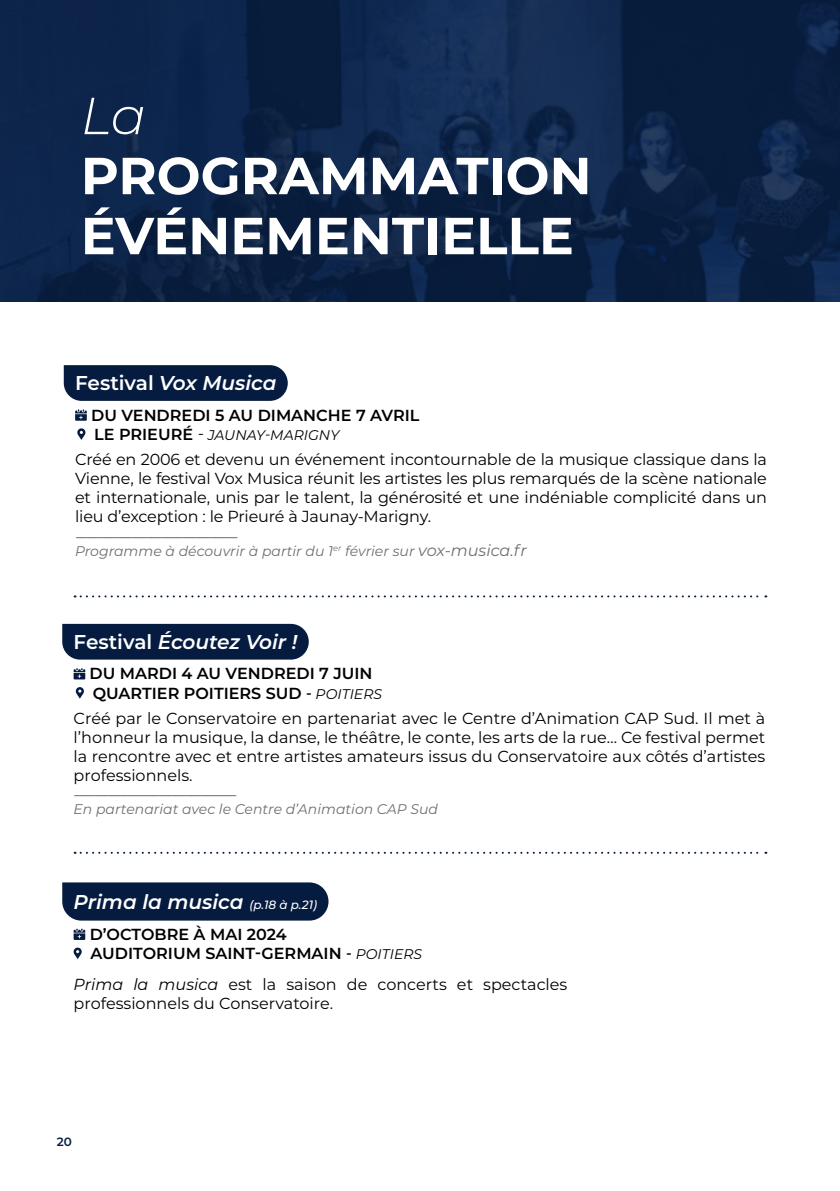
<style>
.page{position:relative;width:840px;height:1191px;background:#fff}
.page>*{position:absolute;margin:0;border:0;box-sizing:border-box;transform-origin:0 0}
.t1{font:700 52px/60px "Montserrat";color:#fff}
.t2{font:italic 100 52px "Montserrat";color:#fff}
.t3{font:italic 600 20px "Montserrat";color:#fff}
.t4{font:16px/19.2px "Montserrat";color:#000;text-align:justify}
.t5{font:600 16px/19.2px "Montserrat";color:#000}
.t6{font:16px "Montserrat";color:#706f6f}
.t7{font:italic 14px "Montserrat";color:#706f6f}
.t8{font:italic 14px "Montserrat";color:#000}
.t9{font:600 12px "Montserrat";color:#051c40}
.s1{font-style:normal}
.s2{font-weight:600;font-style:normal;font-size:16px}
.s3{font-size:16px}
.s4{font-size:14px}
.s5{font-weight:400;font-style:italic;font-size:14px}
.s6{font-weight:500;font-size:12px}
.s7{font-style:italic}
</style>
<div class="page">
<svg style="left:0;top:0;width:839px;height:302px;background:#0c2347"></svg>
<svg style="left:64px;top:365px;width:223px;height:36px;background:#0c2245"></svg>
<svg style="left:75px;top:409px;width:12px;height:12px"></svg>
<svg style="left:77px;top:428px;width:8px;height:12px"></svg>
<div style="left:62px;top:624px;width:246px;height:35px;background:#051c40"></div>
<svg style="left:74px;top:668px;width:11px;height:11px"></svg>
<svg style="left:76px;top:687px;width:8px;height:11px"></svg>
<div style="left:62px;top:882px;width:266px;height:38px;background:#051c40"></div>
<svg style="left:74px;top:928px;width:11px;height:12px"></svg>
<svg style="left:74px;top:947px;width:8px;height:12px"></svg>
<svg style="left:75px;top:851px;width:691px;height:2px"></svg>
<svg style="left:75px;top:595px;width:691px;height:2px"></svg>
<h1 class="t2" style="left:81px;top:81px;width:67px">La</h1>
<h1 class="t1" style="left:81px;top:143px;width:512px">PROGRAMMATION<br>ÉVÉNEMENTIELLE</h1>
<p class="t3" style="left:75px;top:369px;width:203px"><span class="s1">Festival</span> Vox Musica</p>
<p class="t5" style="left:91px;top:405px;width:329px">DU VENDREDI 5 AU DIMANCHE 7 AVRIL</p>
<p class="t8" style="left:94px;top:425px;width:246px"><span class="s2">LE PRIEURÉ</span> <span class="s3">-</span> JAUNAY-MARIGNY</p>
<p class="t4" style="left:75px;top:449px;width:693px">Créé en 2006 et devenu un événement incontournable de la musique classique dans la Vienne, le festival Vox Musica réunit les artistes les plus remarqués de la scène nationale et internationale, unis par le talent, la générosité et une indéniable complicité dans un lieu d’exception : le Prieuré à Jaunay-Marigny.</p>
<p class="t6" style="left:75px;top:525px;width:165px">-------------------------------------------</p>
<p class="t7" style="left:75px;top:541px;width:453px">Programme à découvrir à partir du 1<sup>er</sup> février sur <span class="s3">vox-musica.fr</span></p>
<p class="t3" style="left:74px;top:627px;width:225px"><span class="s1">Festival</span> Écoutez Voir !</p>
<p class="t5" style="left:89px;top:663px;width:294px">DU MARDI 4 AU VENDREDI 7 JUIN<br>QUARTIER POITIERS SUD <span class="s4">-</span> <span class="s5">POITIERS</span></p>
<p class="t4" style="left:74px;top:707px;width:692px">Créé par le Conservatoire en partenariat avec le Centre d’Animation CAP Sud. Il met à l’honneur la musique, la danse, le théâtre, le conte, les arts de la rue… Ce festival permet la rencontre avec et entre artistes amateurs issus du Conservatoire aux côtés d’artistes professionnels.</p>
<p class="t6" style="left:74px;top:783px;width:165px">-------------------------------------------</p>
<p class="t7" style="left:74px;top:799px;width:366px">En partenariat avec le Centre d’Animation CAP Sud</p>
<p class="t3" style="left:74px;top:888px;width:245px">Prima la musica <span class="s6">(p.18 à p.21)</span></p>
<p class="t5" style="left:90px;top:924px;width:334px">D’OCTOBRE À MAI 2024<br>AUDITORIUM SAINT-GERMAIN <span class="s4">-</span> <span class="s5">POITIERS</span></p>
<p class="t4" style="left:74px;top:974px;width:495px"><span class="s7">Prima la musica</span> est la saison de concerts et spectacles professionnels du Conservatoire.</p>
<p class="t9" style="left:57px;top:1133px;width:17px">20</p>
</div>
